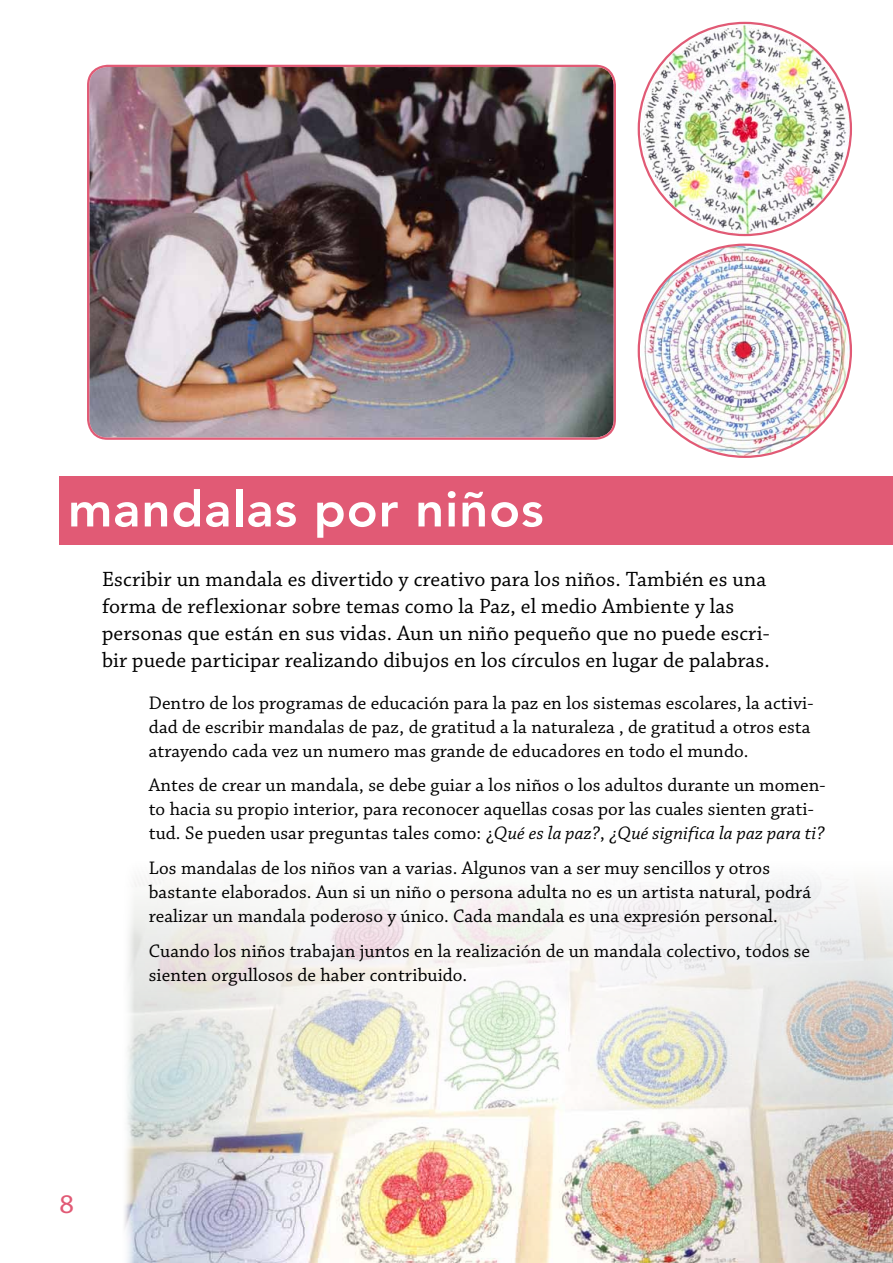
<style>
.page{position:relative;width:893px;height:1263px;background:#fff}
.page>*{position:absolute;margin:0;border:0;box-sizing:border-box;transform-origin:0 0}
.t1{font:800 49.5px "Avenir LT Std";letter-spacing:.015em;color:#fff}
.t2{font:27px "Myriad Pro";color:#e15a75;scale:1.05 1}
.t3{font:21.75px/27px "Chaparral Pro";letter-spacing:.005em;color:#000}
.t4{font:19.2px/24px "Chaparral Pro";letter-spacing:.005em;color:#000}
.s1{font-style:italic}
</style>
<div class="page">
<img style="left:124px;top:877px;width:769px;height:386px">
<img style="left:89px;top:67px;width:525px;height:370px">
<div style="left:87px;top:65px;width:529px;height:375px;border:2px solid #e15a75;border-radius:19px"></div>
<img style="left:640px;top:24px;width:210px;height:210px;border-radius:105px">
<img style="left:640px;top:246px;width:210px;height:210px;border-radius:105px">
<div style="left:60px;top:476px;width:833px;height:68px;background:#e15a75"></div>
<h1 class="t1" style="left:68px;top:480px;width:477px">mandalas por niños</h1>
<p class="t3" style="left:102px;top:566px;width:669px">Escribir un mandala es divertido y creativo para los niños. También es una forma de reflexionar sobre temas como la Paz, el medio Ambiente y las personas que están en sus vidas. Aun un niño pequeño que no puede escri&shy;bir puede participar realizando dibujos en los círculos en lugar de palabras.</p>
<p class="t4" style="left:149px;top:691px;width:666px">Dentro de los programas de educación para la paz en los sistemas escolares, la activi&shy;dad de escribir mandalas de paz, de gratitud a la naturaleza , de gratitud a otros esta atrayendo cada vez un numero mas grande de educadores en todo el mundo.</p>
<p class="t4" style="left:149px;top:774px;width:678px">Antes de crear un mandala, se debe guiar a los niños o los adultos durante un momen&shy;to hacia su propio interior, para reconocer aquellas cosas por las cuales sienten grati&shy;tud. Se pueden usar preguntas tales como: ¿<span class="s1">Qué es la paz?</span>, <span class="s1">¿Qué significa la paz para ti?</span></p>
<p class="t4" style="left:149px;top:857px;width:664px">Los mandalas de los niños van a varias. Algunos van a ser muy sencillos y otros bastante elaborados. Aun si un niño o persona adulta no es un artista natural, podrá realizar un mandala poderoso y único. Cada mandala es una expresión personal.</p>
<p class="t4" style="left:149px;top:939px;width:663px">Cuando los niños trabajan juntos en la realización de un mandala colectivo, todos se sienten orgullosos de haber contribuido.</p>
<h2 class="t2" style="left:60px;top:1187px;width:15px">8</h2>
</div>
